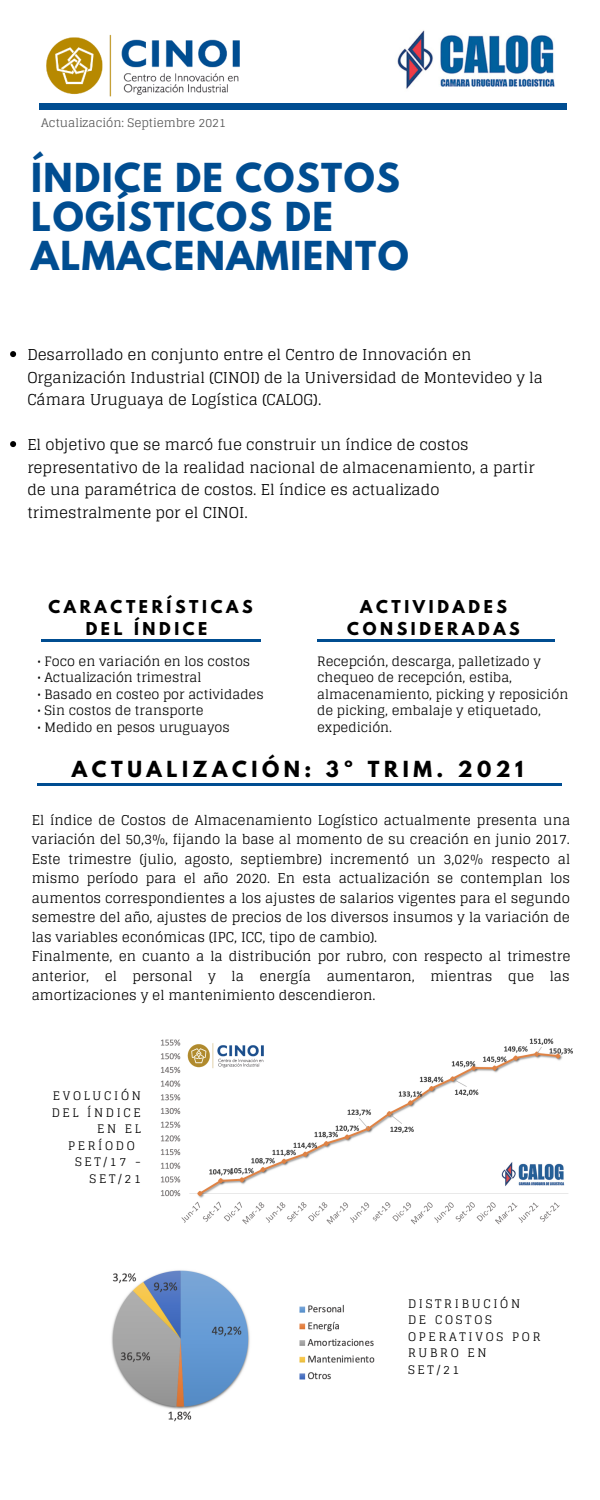
<style>
.page{position:relative;width:600px;height:1500px;background:#fff}
.page>*{position:absolute;margin:0;border:0;box-sizing:border-box;transform-origin:0 0}
.t1{font:700 35.4px/39px "League Spartan";letter-spacing:.04em;color:#004d91}
.t2{font:700 19.7px "League Spartan";letter-spacing:.23em;color:#000}
.t3{font:700 15.7px/21.8px "League Spartan";letter-spacing:.23em;color:#000;text-align:center}
.t4{font:15px/22.5px "Glegoo";color:#000}
.t5{font:13.5px/19.5px "Glegoo";color:#000;text-align:justify}
.t6{font:13px "Glegoo";color:#000}
.t7{font:11.8px/16.5px "Glegoo";letter-spacing:.23em;color:#000;text-align:right}
.t8{font:11.8px "Glegoo";color:#545454}
</style>
<div class="page">
<div style="left:39px;top:103px;width:528px;height:6px;background:#004d91"></div>
<hr style="left:318px;top:639px;width:237px;height:3px;background:#004d91">
<hr style="left:41px;top:639px;width:220px;height:3px;background:#004d91">
<hr style="left:37px;top:784px;width:525px;height:2px;background:#004d91">
<img style="left:397px;top:30px;width:158px;height:59px">
<img style="left:46px;top:34px;width:194px;height:63px">
<img style="left:161px;top:1038px;width:412px;height:187px">
<img style="left:111px;top:1270px;width:264px;height:152px">
<svg style="left:10px;top:351px;width:6px;height:6px"></svg>
<svg style="left:10px;top:441px;width:6px;height:6px"></svg>
<p class="t8" style="left:41px;top:116px;width:186px">Actualización: Septiembre 2021</p>
<p class="t1" style="left:31px;top:163px;width:379px">ÍNDICE DE COSTOS<br>LOGÍSTICOS DE<br>ALMACENAMIENTO</p>
<p class="t4" style="left:27px;top:344px;width:517px">Desarrollado en conjunto entre el Centro de Innovación en<br>Organización Industrial (CINOI) de la Universidad de Montevideo y la<br>Cámara Uruguaya de Logística (CALOG).</p>
<p class="t4" style="left:27px;top:434px;width:509px">El objetivo que se marcó fue construir un índice de costos representativo de la realidad nacional de almacenamiento, a partir de una paramétrica de costos. El índice es actualizado trimestralmente por el CINOI.</p>
<p class="t3" style="left:48px;top:598px;width:206px">CARACTERÍSTICAS</p>
<p class="t3" style="left:86px;top:620px;width:123px">DEL ÍNDICE</p>
<p class="t6" style="left:37px;top:654px;width:214px">• Foco en variación en los costos</p>
<p class="t6" style="left:37px;top:670px;width:166px">• Actualización trimestral</p>
<p class="t6" style="left:37px;top:687px;width:228px">• Basado en costeo por actividades</p>
<p class="t6" style="left:37px;top:703px;width:168px">• Sin costos de transporte</p>
<p class="t6" style="left:37px;top:720px;width:194px">• Medido en pesos uruguayos</p>
<p class="t3" style="left:347px;top:598px;width:174px">ACTIVIDADES<br>CONSIDERADAS</p>
<p class="t6" style="left:317px;top:654px;width:225px">Recepción, descarga, palletizado y</p>
<p class="t6" style="left:317px;top:670px;width:197px">chequeo de recepción, estiba,</p>
<p class="t6" style="left:317px;top:687px;width:253px">almacenamiento, picking y reposición</p>
<p class="t6" style="left:317px;top:703px;width:225px">de picking, embalaje y etiquetado,</p>
<p class="t6" style="left:317px;top:720px;width:76px">expedición.</p>
<p class="t2" style="left:72px;top:760px;width:453px">ACTUALIZACIÓN: 3º TRIM. 2021</p>
<p class="t5" style="left:32px;top:810px;width:540px">El índice de Costos de Almacenamiento Logístico actualmente presenta una variación del 50,3%, fijando la base al momento de su creación en junio 2017.<br>Este trimestre (julio, agosto, septiembre) incrementó un 3,02% respecto al mismo período para el año 2020. En esta actualización se contemplan los aumentos correspondientes a los ajustes de salarios vigentes para el segundo semestre del año, ajustes de precios de los diversos insumos y la variación de las variables económicas (IPC, ICC, tipo de cambio).</p>
<p class="t5" style="left:32px;top:947px;width:540px">Finalmente, en cuanto a la distribución por rubro, con respecto al trimestre anterior, el personal y la energía aumentaron, mientras que las amortizaciones y el mantenimiento descendieron.</p>
<p class="t7" style="left:53px;top:1088px;width:90px">EVOLUCIÓN</p>
<p class="t7" style="left:52px;top:1104px;width:91px">DEL ÍNDICE</p>
<p class="t7" style="left:97px;top:1121px;width:45px">EN EL</p>
<p class="t7" style="left:68px;top:1137px;width:68px">PERÍODO</p>
<p class="t7" style="left:75px;top:1154px;width:67px">SET/17 -<br>SET/21</p>
<p class="t7" style="left:408px;top:1296px;width:134px;text-align:left">DISTRIBUCIÓN<br>DE COSTOS<br>OPERATIVOS POR<br>RUBRO EN<br>SET/21</p>
</div>
